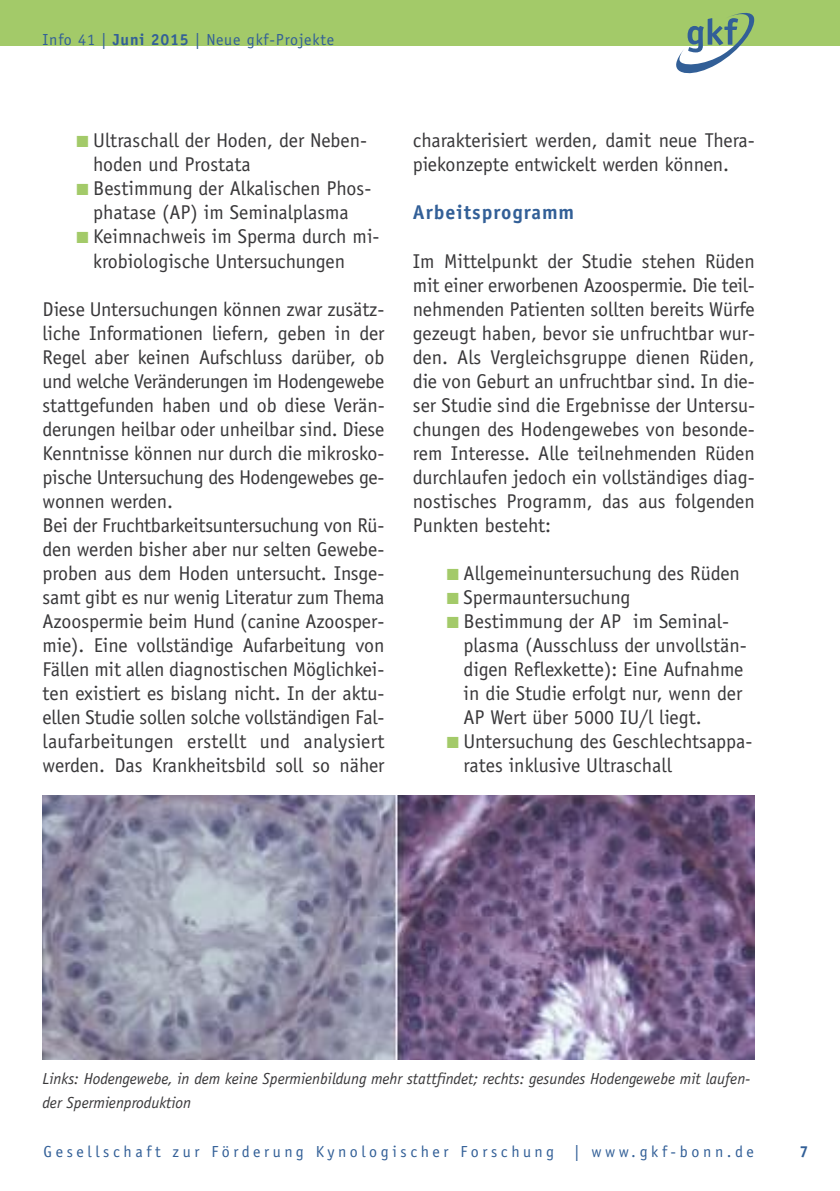
<style>
.page{position:relative;width:840px;height:1191px;background:#fff}
.page>*{position:absolute;margin:0;border:0;box-sizing:border-box;transform-origin:0 0}
.t1{font:20px/24px "Officina Sans";letter-spacing:-.005em;color:#39383a}
.t2{font:700 20px "Officina Sans";letter-spacing:.05em;color:#325f97}
.t3{font:italic 16px/24px "Officina Sans";color:#39383a}
.t4{font:16px "Officina Sans";letter-spacing:.225em;color:#325f97}
.t5{font:16px "Officina Sans";letter-spacing:.05em;color:#325f97}
.t6{font:700 16px "Officina Sans";color:#325f97}
.s1{font-weight:700}
.s2{color:#a3ca69}
</style>
<div class="page">
<div style="left:0;top:0;width:839px;height:45px;background:#a3ca69"></div>
<svg style="left:675px;top:13px;width:79px;height:60px"></svg>
<img style="left:43px;top:795px;width:711px;height:264px">
<p class="t5" style="left:43px;top:34px;width:293px">Info 41 | <span class="s1">Juni 2015</span> | Neue gkf-Projekte</p>
<p class="t1" style="left:93px;top:130px;width:275px;text-indent:-16px"><span class="s2">■</span> Ultraschall der Hoden, der Neben&shy;hoden und Prostata</p>
<p class="t1" style="left:77px;top:178px;width:296px;text-align:center"><span class="s2">■</span> Bestimmung der Alkalischen Phos&shy;phatase (AP) im Seminalplasma</p>
<p class="t1" style="left:93px;top:226px;width:288px;text-indent:-16px"><span class="s2">■</span> Keimnachweis im Sperma durch mi&shy;krobiologische Untersuchungen</p>
<p class="t1" style="left:43px;top:298px;width:343px">Diese Untersuchungen können zwar zusätz&shy;liche Informationen liefern, geben in der Regel aber keinen Aufschluss darüber, ob und welche Veränderungen im Hodengewebe stattgefunden haben und ob diese Verän&shy;derungen heilbar oder unheilbar sind. Diese Kenntnisse können nur durch die mikrosko&shy;pische Untersuchung des Hodengewebes ge&shy;wonnen werden.<br>Bei der Fruchtbarkeitsuntersuchung von Rü&shy;den werden bisher aber nur selten Gewebe&shy;proben aus dem Hoden untersucht. Insge&shy;samt gibt es nur wenig Literatur zum Thema Azoospermie beim Hund (canine Azoosper&shy;mie). Eine vollständige Aufarbeitung von Fällen mit allen diagnostischen Möglichkei&shy;ten existiert es bislang nicht. In der aktu&shy;ellen Studie sollen solche vollständigen Fal&shy;laufarbeitungen erstellt und analysiert werden. Das Krankheitsbild soll so näher</p>
<p class="t1" style="left:412px;top:130px;width:343px">charakterisiert werden, damit neue Thera&shy;piekonzepte entwickelt werden können.</p>
<p class="t2" style="left:412px;top:205px;width:163px">Arbeitsprogramm</p>
<p class="t1" style="left:412px;top:250px;width:343px;text-align:justify">Im Mittelpunkt der Studie stehen Rüden mit einer erworbenen Azoospermie. Die teil&shy;nehmenden Patienten sollten bereits Würfe gezeugt haben, bevor sie unfruchtbar wur&shy;den. Als Vergleichsgruppe dienen Rüden, die von Geburt an unfruchtbar sind. In die&shy;ser Studie sind die Ergebnisse der Untersu&shy;chungen des Hodengewebes von besonde&shy;rem Interesse. Alle teilnehmenden Rüden durchlaufen jedoch ein vollständiges diag&shy;nostisches Programm, das aus folgenden Punkten besteht:</p>
<p class="t1" style="left:446px;top:562px;width:294px"><span class="s2">■</span> Allgemeinuntersuchung des Rüden</p>
<p class="t1" style="left:446px;top:586px;width:185px"><span class="s2">■</span> Spermauntersuchung</p>
<p class="t1" style="left:463px;top:610px;width:285px;text-indent:-16px"><span class="s2">■</span> Bestimmung der AP im Seminal&shy;plasma (Ausschluss der unvollstän&shy;digen Reflexkette): Eine Aufnahme in die Studie erfolgt nur, wenn der AP Wert über 5000 IU/l liegt.</p>
<p class="t1" style="left:463px;top:730px;width:290px;text-indent:-16px"><span class="s2">■</span> Untersuchung des Geschlechtsappa&shy;rates inklusive Ultraschall</p>
<p class="t3" style="left:43px;top:1067px;width:708px">Links: Hodengewebe, in dem keine Spermienbildung mehr stattfindet; rechts: gesundes Hodengewebe mit laufen&shy;der Spermienproduktion</p>
<p class="t4" style="left:44px;top:1145px;width:512px">Gesellschaft zur Förderung Kynologischer Forschung</p>
<p class="t4" style="left:574px;top:1145px;width:181px">| www.gkf-bonn.de</p>
<p class="t6" style="left:798px;top:1145px;width:10px">7</p>
</div>
